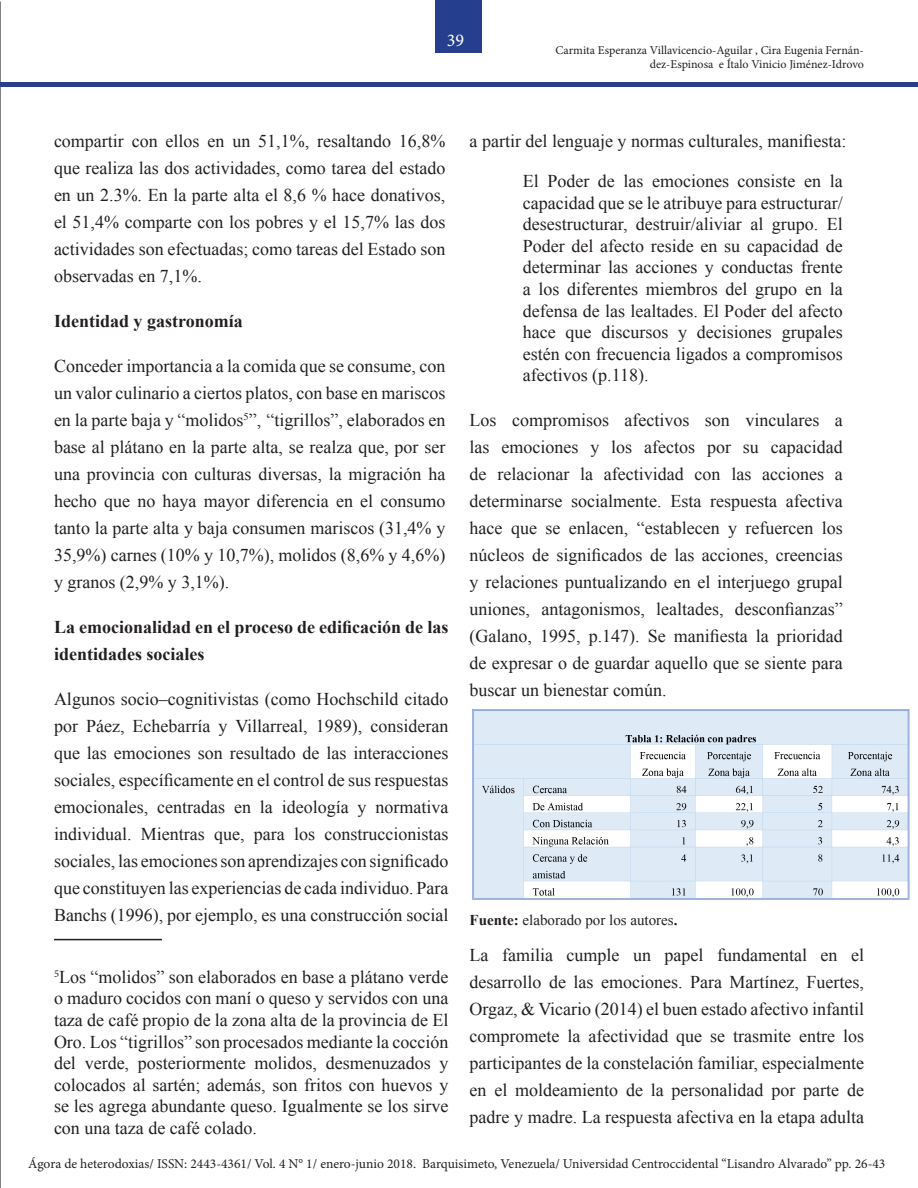
<style>
.page{position:relative;width:918px;height:1188px;background:#fff}
.page>*{position:absolute;margin:0;border:0;box-sizing:border-box;transform-origin:0 0}
.t1{font:18px/27px "Times New Roman";color:#231f20;text-align:justify}
.t2{font:700 18px/27px "Times New Roman";color:#231f20}
.t3{font:18px "Minion Pro";color:#fff}
.t4{font:15px "Times New Roman";color:#231f20}
.t5{font:13.5px "Minion Pro";color:#231f20}
.t6{font:12px/14.4px "Minion Pro";color:#231f20;text-align:right}
.s1{font-weight:700}
</style>
<div class="page">
<div style="left:435px;top:1px;width:46px;height:52px;background:#253f8e"></div>
<hr style="left:0;top:2px;width:1px;height:1186px;background:#5a5a5a">
<img style="left:472px;top:709px;width:438px;height:191px">
<hr style="left:54px;top:939px;width:108px;height:1px;background:#231f20">
<div style="left:0;top:82px;width:918px;height:5px;background:#253f8e"></div>
<p class="t3" style="left:447px;top:29px;width:19px">39</p>
<p class="t6" style="left:556px;top:43px;width:310px">Carmita Esperanza Villavicencio-Aguilar , Cira Eugenia Fernán&shy;dez-Espinosa e Ítalo Vinicio Jiménez-Idrovo</p>
<p class="t1" style="left:54px;top:128px;width:393px">compartir con ellos en un 51,1%, resaltando 16,8% que realiza las dos actividades, como tarea del estado en un 2.3%. En la parte alta el 8,6 % hace donativos, el 51,4% comparte con los pobres y el 15,7% las dos actividades son efectuadas; como tareas del Estado son observadas en 7,1%.</p>
<p class="t2" style="left:54px;top:308px;width:190px">Identidad y gastronomía</p>
<p class="t1" style="left:54px;top:353px;width:393px">Conceder importancia a la comida que se consume, con un valor culinario a ciertos platos, con base en mariscos en la parte baja y “molidos<sup>5</sup>”, “tigrillos”, elaborados en base al plátano en la parte alta, se realza que, por ser una provincia con culturas diversas, la migración ha hecho que no haya mayor diferencia en el consumo tanto la parte alta y baja consumen mariscos (31,4% y 35,9%) carnes (10% y 10,7%), molidos (8,6% y 4,6%) y granos (2,9% y 3,1%).</p>
<p class="t2" style="left:54px;top:614px;width:396px">La emocionalidad en el proceso de edificación de las identidades sociales</p>
<p class="t1" style="left:54px;top:686px;width:396px">Algunos socio–cognitivistas (como Hochschild citado por Páez, Echebarría y Villarreal, 1989), consideran que las emociones son resultado de las interacciones sociales, específicamente en el control de sus respuestas emocionales, centradas en la ideología y normativa individual. Mientras que, para los construccionistas sociales, las emociones son aprendizajes con significado que constituyen las experiencias de cada individuo. Para Banchs (1996), por ejemplo, es una construcción social</p>
<p class="t1" style="left:54px;top:966px;width:396px;line-height:21.6px"><sup>5</sup>Los “molidos” son elaborados en base a plátano verde o maduro cocidos con maní o queso y servidos con una taza de café propio de la zona alta de la provincia de El Oro. Los “tigrillos” son procesados mediante la cocción del verde, posteriormente molidos, desmenuzados y colocados al sartén; además, son fritos con huevos y se les agrega abundante queso. Igualmente se los sirve con una taza de café colado.</p>
<p class="t1" style="left:470px;top:128px;width:378px">a partir del lenguaje y normas culturales, manifiesta:</p>
<p class="t1" style="left:523px;top:170px;width:321px;line-height:21.6px">El Poder de las emociones consiste en la capacidad que se le atribuye para estructurar/ desestructurar, destruir/aliviar al grupo. El Poder del afecto reside en su capacidad de determinar las acciones y conductas frente a los diferentes miembros del grupo en la defensa de las lealtades. El Poder del afecto hace que discursos y decisiones grupales estén con frecuencia ligados a compromisos afectivos (p.118).</p>
<p class="t1" style="left:470px;top:407px;width:375px">Los compromisos afectivos son vinculares a las emociones y los afectos por su capacidad de relacionar la afectividad con las acciones a determinarse socialmente. Esta respuesta afectiva hace que se enlacen, “establecen y refuercen los núcleos de significados de las acciones, creencias y relaciones puntualizando en el interjuego grupal uniones, antagonismos, lealtades, desconfianzas” (Galano, 1995, p.147). Se manifiesta la prioridad de expresar o de guardar aquello que se siente para buscar un bienestar común.</p>
<p class="t4" style="left:470px;top:910px;width:209px"><span class="s1">Fuente:</span> elaborado por los autores<span class="s1">.</span></p>
<p class="t1" style="left:470px;top:941px;width:396px">La familia cumple un papel fundamental en el desarrollo de las emociones. Para Martínez, Fuertes, Orgaz, &amp; Vicario (2014) el buen estado afectivo infantil compromete la afectividad que se trasmite entre los participantes de la constelación familiar, especialmente en el moldeamiento de la personalidad por parte de padre y madre. La respuesta afectiva en la etapa adulta</p>
<p class="t5" style="left:28px;top:1154px;width:859px">Ágora de heterodoxias/ ISSN: 2443-4361/ Vol. 4 N° 1/ enero-junio 2018. Barquisimeto, Venezuela/ Universidad Centroccidental “Lisandro Alvarado” pp. 26-43</p>
</div>
